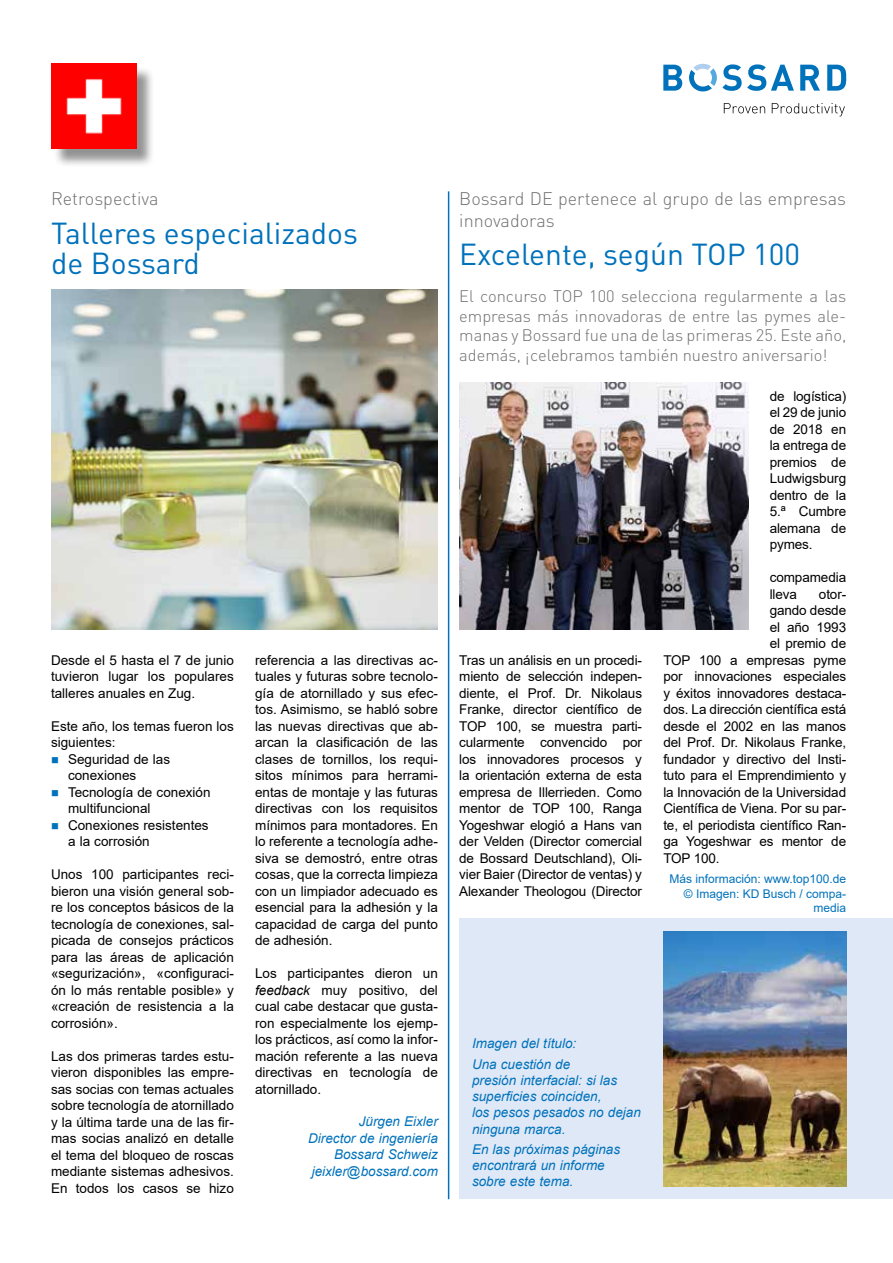
<style>
.page{position:relative;width:893px;height:1263px;background:#fff}
.page>*{position:absolute;margin:0;border:0;box-sizing:border-box;transform-origin:0 0}
.t1{font:30px/30px "DINOT";color:#0072bb}
.t2{font:300 18px/21.6px "DINOT";color:#706f6f}
.t3{font:300 16.5px/19.8px "DINOT";color:#706f6f;text-align:justify}
.t4{font:13.5px/16.5px "Arial";color:#000;text-align:justify}
.t5{font:italic 13.5px/16.2px "Arial";color:#0072bb}
.t6{font:12px/14.4px "Arial";color:#0072bb;text-align:right}
.s1{font-style:italic}
</style>
<div class="page">
<div style="left:459px;top:918px;width:434px;height:281px;background:#dfe8f7"></div>
<svg style="left:724px;top:103px;width:41px;height:10px"></svg>
<svg style="left:772px;top:103px;width:73px;height:13px"></svg>
<svg style="left:663px;top:65px;width:19px;height:26px"></svg>
<svg style="left:800px;top:65px;width:20px;height:26px"></svg>
<svg style="left:827px;top:65px;width:19px;height:26px"></svg>
<svg style="left:689px;top:64px;width:105px;height:28px"></svg>
<img style="left:663px;top:931px;width:183px;height:255px">
<hr style="left:448px;top:191px;width:1px;height:1008px;background:#0072bb">
<img style="left:51px;top:289px;width:387px;height:340px">
<div style="left:53px;top:66px;width:102px;height:102px;background:#706f6f;opacity:.75"></div>
<img style="left:51px;top:64px;width:85px;height:85px">
<img style="left:459px;top:383px;width:289px;height:246px">
<h2 class="t2" style="left:51px;top:187px;width:109px">Retrospectiva</h2>
<h1 class="t1" style="left:51px;top:217px;width:309px">Talleres especializados de Bossard</h1>
<p class="t4" style="left:51px;top:651px;width:184px">Desde el 5 hasta el 7 de junio tuvieron lugar los populares talleres anuales en Zug.</p>
<p class="t4" style="left:51px;top:717px;width:184px">Este año, los temas fueron los</p>
<p class="t4" style="left:51px;top:734px;width:66px">siguientes:</p>
<p class="t4" style="left:68px;top:750px;width:104px">Seguridad de las</p>
<p class="t4" style="left:68px;top:767px;width:70px">conexiones</p>
<p class="t4" style="left:68px;top:783px;width:144px">Tecnología de conexión</p>
<p class="t4" style="left:68px;top:800px;width:84px">multifuncional</p>
<p class="t4" style="left:68px;top:816px;width:142px">Conexiones resistentes</p>
<p class="t4" style="left:68px;top:833px;width:83px">a la corrosión</p>
<p class="t4" style="left:51px;top:866px;width:184px">Unos 100 participantes reci&shy;bieron una visión general sob&shy;re los conceptos básicos de la tecnología de conexiones, sal&shy;picada de consejos prácticos para las áreas de aplicación «segurización», «configuraci&shy;ón lo más rentable posible» y «creación de resistencia a la corrosión».</p>
<p class="t4" style="left:51px;top:1047px;width:184px">Las dos primeras tardes estu&shy;vieron disponibles las empre&shy;sas socias con temas actuales sobre tecnología de atornillado y la última tarde una de las fir&shy;mas socias analizó en detalle el tema del bloqueo de roscas mediante sistemas adhesivos.<br>En todos los casos se hizo</p>
<p class="t4" style="left:255px;top:651px;width:184px">referencia a las directivas ac&shy;tuales y futuras sobre tecnolo&shy;gía de atornillado y sus efec&shy;tos. Asimismo, se habló sobre las nuevas directivas que ab&shy;arcan la clasificación de las clases de tornillos, los requi&shy;sitos mínimos para herrami&shy;entas de montaje y las futuras directivas con los requisitos mínimos para montadores. En lo referente a tecnología adhe&shy;siva se demostró, entre otras cosas, que la correcta limpieza con un limpiador adecuado es esencial para la adhesión y la capacidad de carga del punto de adhesión.</p>
<p class="t4" style="left:255px;top:965px;width:184px">Los participantes dieron un <span class="s1">feedback</span> muy positivo, del cual cabe destacar que gusta&shy;ron especialmente los ejemp&shy;los prácticos, así como la infor&shy;mación referente a las nueva directivas en tecnología de atornillado.</p>
<p class="t5" style="left:308px;top:1114px;width:131px;text-align:right">Jürgen Eixler<br>Director de ingeniería<br>Bossard Schweiz jeixler@bossard.com</p>
<h2 class="t2" style="left:459px;top:187px;width:388px">Bossard DE pertenece al grupo de las empresas innovadoras</h2>
<h1 class="t1" style="left:459px;top:238px;width:342px">Excelente, según TOP 100</h1>
<p class="t3" style="left:459px;top:285px;width:388px">El concurso TOP 100 selecciona regularmente a las empresas más innovadoras de entre las pymes ale&shy;manas y Bossard fue una de las primeras 25. Este año, además, ¡celebramos también nuestro aniversario!</p>
<p class="t4" style="left:770px;top:387px;width:78px">de logística) el 29 de junio de 2018 en la entrega de premios de Ludwigsburg dentro de la 5.ª Cumbre alemana de pymes.</p>
<p class="t4" style="left:770px;top:569px;width:78px">compamedia lleva</p>
<p class="t4" style="left:770px;top:585px;width:78px;text-indent:49px">otor&shy;gando desde el año 1993 el premio de</p>
<p class="t4" style="left:459px;top:651px;width:184px">Tras un análisis en un procedi&shy;miento de selección indepen&shy;diente, el Prof. Dr. Nikolaus Franke, director científico de TOP 100, se muestra parti&shy;cularmente convencido por los innovadores procesos y la orientación externa de esta empresa de Illerrieden. Como mentor de TOP 100, Ranga Yogeshwar elogió a Hans van der Velden (Director comercial de Bossard Deutschland), Oli&shy;vier Baier (Director de ventas) y Alexander Theologou (Director</p>
<p class="t4" style="left:663px;top:651px;width:184px">TOP 100 a empresas pyme por innovaciones especiales y éxitos innovadores destaca&shy;dos. La dirección científica está desde el 2002 en las manos del Prof. Dr. Nikolaus Franke, fundador y directivo del Insti&shy;tuto para el Emprendimiento y la Innovación de la Universidad Científica de Viena. Por su par&shy;te, el periodista científico Ran&shy;ga Yogeshwar es mentor de TOP 100.</p>
<p class="t6" style="left:669px;top:872px;width:178px">Más información: www.top100.de © Imagen: KD Busch / compa&shy;media</p>
<p class="t5" style="left:472px;top:1033px;width:106px;line-height:20.4px">Imagen del título:<br>Una cuestión de</p>
<p class="t5" style="left:472px;top:1072px;width:170px">presión interfacial: si las superficies coinciden,<br>los pesos pesados no dejan ninguna marca.</p>
<p class="t5" style="left:472px;top:1141px;width:150px">En las próximas páginas encontrará un informe sobre este tema.</p>
</div>
